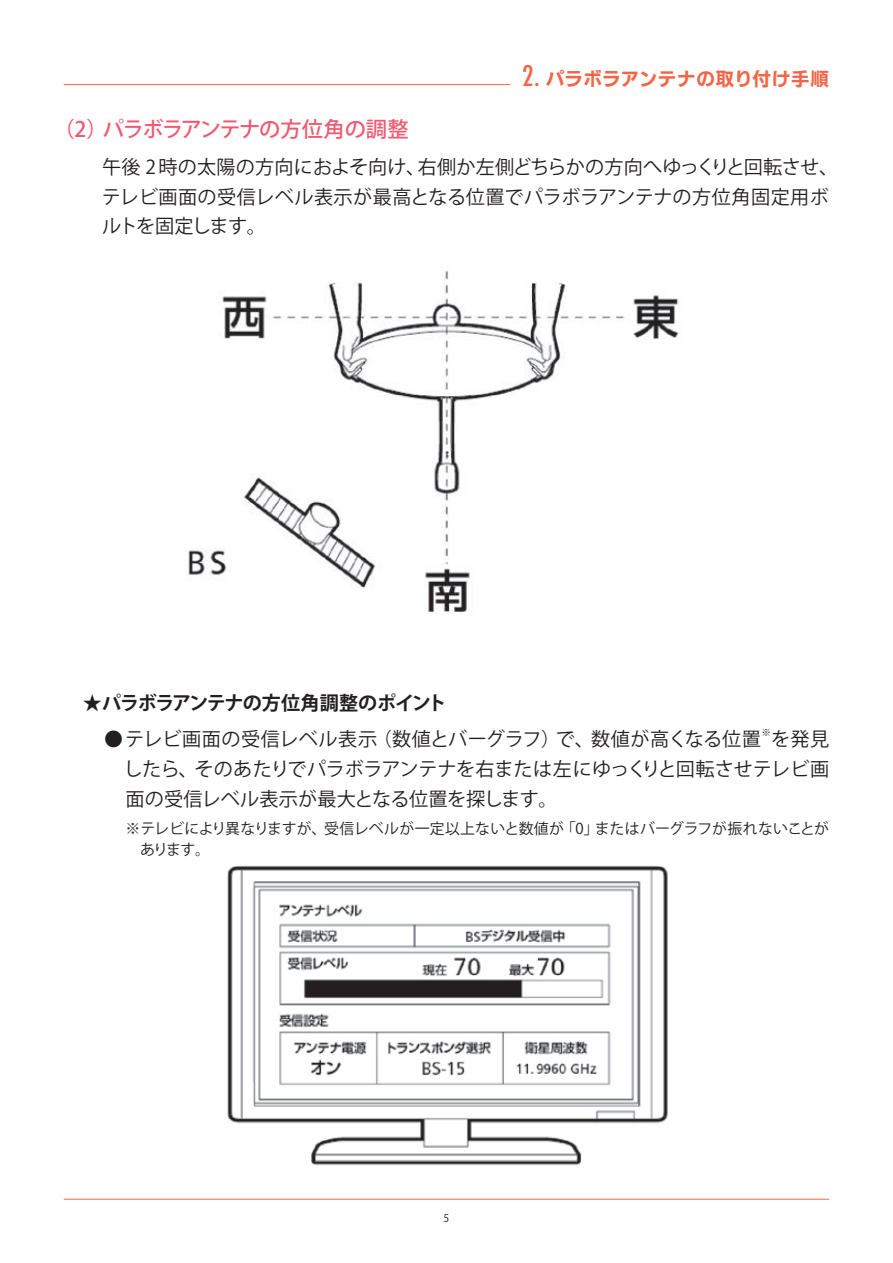
<style>
.page{position:relative;width:893px;height:1263px;background:#fff}
.page>*{position:absolute;margin:0;border:0;box-sizing:border-box;transform-origin:0 0}
.タイトル1{font:500 condensed 27.6px "Futura";color:#f26648}
.タイトル3{font:500 21.3px "Koz Go Pr 6 N";letter-spacing:-.055em;color:#f05972}
.t1{font:19.2px/29.7px "Koz Go Pr 6 N";letter-spacing:.01em;color:#231f20}
.t2{font:700 19.2px "Koz Go Pr 6 N";letter-spacing:-.055em;color:#231f20}
.タイトル1-2{font:19.2px "Ro NOW Std GE";letter-spacing:-.01em;color:#f26648}
.t3{font:14.85px/21.3px "Koz Go Pr 6 N";letter-spacing:.01em;color:#231f20}
.t4{font:10.65px "Koz Go Pr 6 N";color:#231f20}
.t5{font:9.6px "Koz Go Pr 6 N";color:#231f20}
</style>
<div class="page">
<hr style="left:64px;top:1199px;width:765px;height:1px;background:#f26648">
<hr style="left:64px;top:84px;width:446px;height:1px;background:#f26648">
<img style="left:188px;top:270px;width:491px;height:344px">
<img style="left:227px;top:865px;width:441px;height:301px">
<p class="タイトル1" style="left:522px;top:58px;width:19px">2.</p>
<p class="タイトル1-2" style="left:545px;top:66px;width:285px">パラボラアンテナの取り付け手順</p>
<p class="タイトル3" style="left:54px;top:118px;width:357px">（2）パラボラアンテナの方位角の調整</p>
<p class="t1" style="left:102px;top:152px;width:738px">午後 2 時の太陽の方向におよそ向け、右側か左側どちらかの方向へゆっくりと回転させ、テレビ画面の受信レベル表示が最高となる位置でパラボラアンテナの方位角固定用ボルトを固定します。</p>
<p class="t2" style="left:83px;top:692px;width:365px">★パラボラアンテナの方位角調整のポイント</p>
<p class="t1" style="left:104px;top:725px;width:658px">⁃テレビ画面の受信レベル表示（数値とバーグラフ）で、数値が高くなる位置</p>
<p class="t5" style="left:761px;top:727px;width:11px">※</p>
<p class="t1" style="left:124px;top:725px;width:707px;text-align:justify;text-indent:647px">を発見したら、そのあたりでパラボラアンテナを右または左にゆっくりと回転させテレビ画面の受信レベル表示が最大となる位置を探します。</p>
<p class="t3" style="left:140px;top:818px;width:691px;text-indent:-15px">※テレビにより異なりますが、受信レベルが一定以上ないと数値が「0」またはバーグラフが振れないことがあります。</p>
<p class="t4" style="left:444px;top:1212px;width:7px">5</p>
</div>
